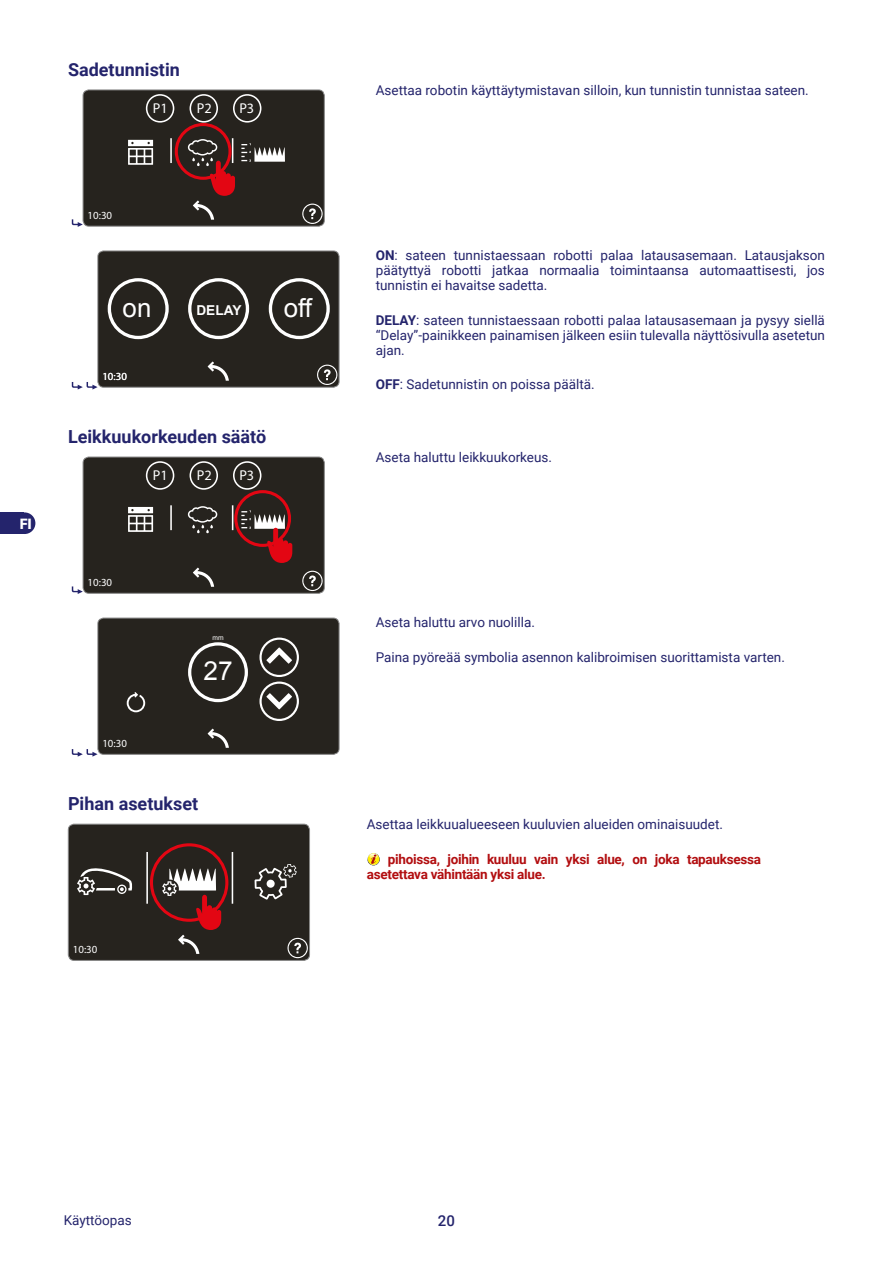
<style>
.page{position:relative;width:893px;height:1263px;background:#fff}
.page>*{position:absolute;margin:0;border:0;box-sizing:border-box;transform-origin:0 0}
.t1{font:26.25px "Arial";color:#fff}
.t2{font:25.8px "Arial";color:#fff}
.t3{font:700 18px "Roboto";color:#24246c}
.t4{font:500 15px "Roboto";color:#24246c}
.t5{font:900 14.4px "Roboto";color:#fff}
.t6{font:14.25px "Myriad Pro";color:#fff}
.t7{font:700 13.65px "Arial";color:#fff}
.t8{font:13.5px/15px "Roboto";color:#24246c;text-align:justify}
.t9{font:700 13.5px/15px "Roboto";letter-spacing:-.02em;color:#b20e10}
.t10{font:10.8px "Myriad Pro";color:#fff}
.t11{font:6.75px "Arial";color:#fff}
.s1{font-weight:700}
</style>
<div class="page">
<div style="left:0;top:512px;width:24px;height:22px;background:#24246c"></div>
<div style="left:14px;top:512px;width:21px;height:22px;background:#24246c;border-radius:50%"></div>
<svg style="left:72px;top:90px;width:252px;height:137px;background:#3f3632"></svg>
<div style="left:83px;top:90px;width:242px;height:136px;border:1px solid #878787;border-radius:6px"></div>
<svg style="left:72px;top:251px;width:267px;height:138px;background:#4b4844"></svg>
<div style="left:98px;top:251px;width:241px;height:136px;border:1px solid #878787;border-radius:6px"></div>
<svg style="left:72px;top:457px;width:252px;height:137px;background:#3f3632"></svg>
<div style="left:83px;top:457px;width:242px;height:136px;border:1px solid #878787;border-radius:6px"></div>
<svg style="left:72px;top:749px;width:26px;height:8px"></svg>
<div style="left:98px;top:618px;width:241px;height:136px;background:#26231e"></div>
<svg style="left:127px;top:692px;width:18px;height:20px"></svg>
<svg style="left:208px;top:729px;width:21px;height:19px"></svg>
<svg style="left:188px;top:642px;width:60px;height:60px"></svg>
<svg style="left:259px;top:638px;width:40px;height:83px"></svg>
<div style="left:98px;top:618px;width:241px;height:136px;border:1px solid #878787;border-radius:6px"></div>
<svg style="left:68px;top:824px;width:241px;height:136px;background:#372c28"></svg>
<div style="left:68px;top:824px;width:242px;height:137px;border:1px solid #878787;border-radius:6px"></div>
<svg style="left:367px;top:853px;width:13px;height:12px"></svg>
<h3 class="t3" style="left:68px;top:57px;width:113px">Sadetunnistin</h3>
<p class="t6" style="left:153px;top:99px;width:16px">P1</p>
<p class="t6" style="left:197px;top:100px;width:16px">P2</p>
<p class="t6" style="left:239px;top:99px;width:16px">P3</p>
<p class="t5" style="left:20px;top:513px;width:14px">FI</p>
<p class="t10" style="left:88px;top:208px;width:26px">10:30</p>
<h2 class="t2" style="left:123px;top:291px;width:30px">on</h2>
<p class="t7" style="left:196px;top:301px;width:47px">DELAY</p>
<h2 class="t2" style="left:284px;top:291px;width:30px">off</h2>
<p class="t10" style="left:102px;top:369px;width:26px">10:30</p>
<h3 class="t3" style="left:68px;top:424px;width:200px">Leikkuukorkeuden säätö</h3>
<p class="t6" style="left:153px;top:466px;width:16px">P1</p>
<p class="t6" style="left:197px;top:467px;width:16px">P2</p>
<p class="t6" style="left:239px;top:467px;width:16px">P3</p>
<p class="t10" style="left:88px;top:575px;width:26px">10:30</p>
<p class="t10" style="left:102px;top:736px;width:26px">10:30</p>
<p class="t11" style="left:212px;top:633px;width:13px">mm</p>
<h1 class="t1" style="left:203px;top:653px;width:31px">27</h1>
<h3 class="t3" style="left:68px;top:791px;width:132px">Pihan asetukset</h3>
<p class="t10" style="left:73px;top:942px;width:26px">10:30</p>
<p class="t8" style="left:376px;top:82px;width:434px">Asettaa robotin käyttäytymistavan silloin, kun tunnistin tunnistaa sateen.</p>
<p class="t8" style="left:376px;top:247px;width:451px"><span class="s1">ON</span>: sateen tunnistaessaan robotti palaa latausasemaan. Latausjakson päätyttyä robotti jatkaa normaalia toimintaansa automaattisesti, jos tunnistin ei havaitse sadetta.</p>
<p class="t8" style="left:376px;top:312px;width:451px"><span class="s1">DELAY</span>: sateen tunnistaessaan robotti palaa latausasemaan ja pysyy siellä “Delay”-painikkeen painamisen jälkeen esiin tulevalla näyttösivulla asetetun ajan.</p>
<p class="t8" style="left:376px;top:376px;width:220px"><span class="s1">OFF</span>: Sadetunnistin on poissa päältä.</p>
<p class="t8" style="left:376px;top:449px;width:178px">Aseta haluttu leikkuukorkeus.</p>
<p class="t8" style="left:376px;top:615px;width:161px">Aseta haluttu arvo nuolilla.</p>
<p class="t8" style="left:376px;top:649px;width:411px">Paina pyöreää symbolia asennon kalibroimisen suorittamista varten.</p>
<p class="t8" style="left:367px;top:816px;width:358px">Asettaa leikkuualueeseen kuuluvien alueiden ominaisuudet.</p>
<p class="t9" style="left:367px;top:851px;width:396px;text-indent:21px">pihoissa, joihin kuuluu vain yksi alue, on joka tapauksessa asetettava vähintään yksi alue.</p>
<p class="t8" style="left:64px;top:1212px;width:70px">Käyttöopas</p>
<p class="t4" style="left:438px;top:1210px;width:19px">20</p>
</div>
